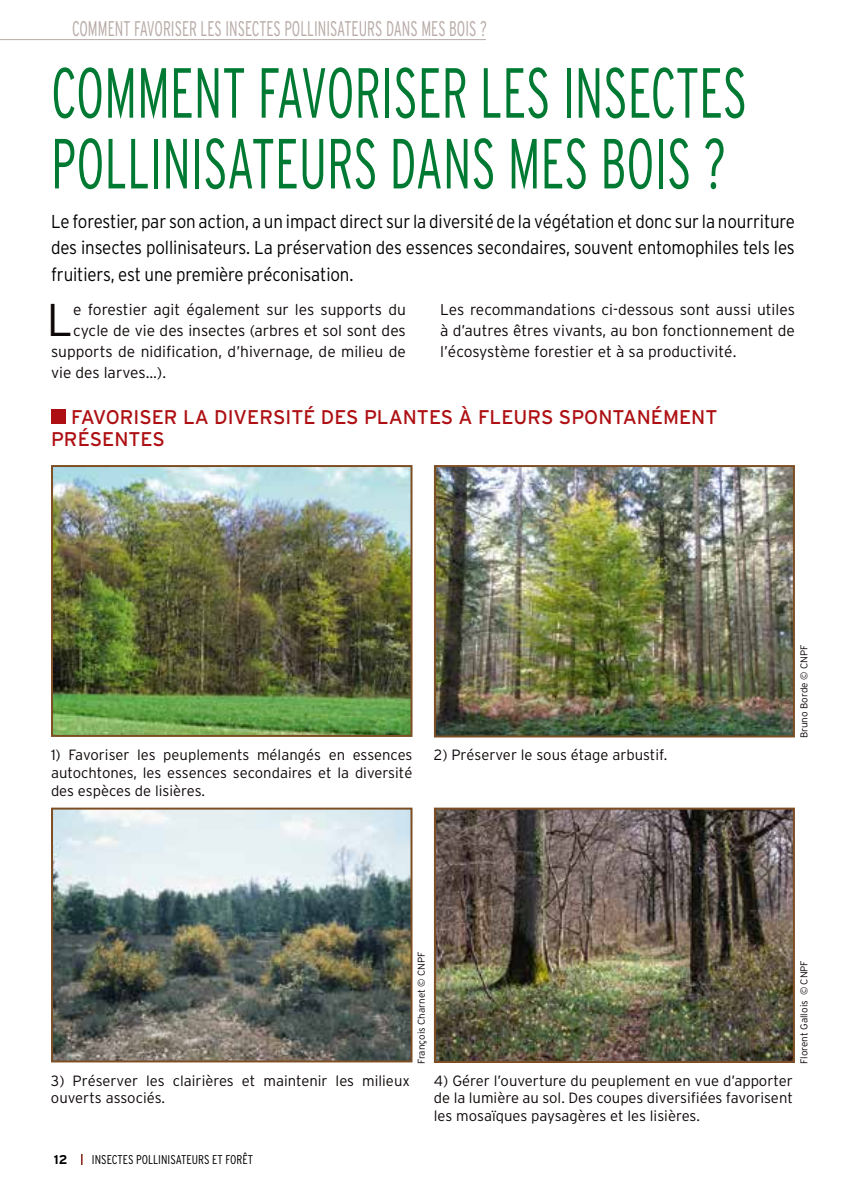
<style>
.page{position:relative;width:842px;height:1191px;background:#fff}
.page>*{position:absolute;margin:0;border:0;box-sizing:border-box;transform-origin:0 0}
.t1{font:300 condensed 70.8px/70.8px "Interstate";color:#007a33;scale:.8 1}
.t2{font:300 45.8px "Interstate";color:#0e0707}
.t3{font:300 condensed 21.2px "Interstate";color:#b8aba8;scale:.8 1}
.t4{font:19.8px "Interstate";color:#ae0f12}
.t5{font:300 18.6px/26.8px "Interstate";letter-spacing:-.01em;color:#000;text-align:justify;scale:.91 1}
.t6{font:300 15.6px/21.2px "Interstate";color:#0e0707;text-align:justify}
.t7{font:300 14.8px/17.8px "Interstate";color:#0e0707;text-align:justify}
.t8{font:300 condensed 12.8px "Interstate";color:#000}
.t9{font:700 12.8px "Interstate";color:#000}
.t10{font:300 9.8px "Interstate";color:#0e0707}
</style>
<div class="page">
<svg style="left:81px;top:1154px;width:2px;height:11px"></svg>
<hr style="left:0;top:39px;width:486px;height:1px;background:#b8aba8">
<div style="left:51px;top:409px;width:15px;height:15px;background:#ae0f12"></div>
<img style="left:437px;top:468px;width:355px;height:266px">
<div style="left:434px;top:465px;width:361px;height:272px;border:2px solid #7d4e24"></div>
<img style="left:54px;top:468px;width:355px;height:266px">
<div style="left:51px;top:465px;width:361px;height:272px;border:2px solid #7d4e24"></div>
<img style="left:437px;top:810px;width:355px;height:250px">
<div style="left:434px;top:807px;width:361px;height:256px;border:2px solid #7d4e24"></div>
<img style="left:54px;top:810px;width:355px;height:249px">
<div style="left:51px;top:807px;width:361px;height:255px;border:2px solid #7d4e24"></div>
<h3 class="t3" style="left:72px;top:17px;width:520px">COMMENT FAVORISER LES INSECTES POLLI NISATEURS DANS MES BOIS ?</h3>
<h1 class="t1" style="left:51px;top:57px;width:872px">COMMENT FAVORISER LES INSECTES<br>POLLI NISATEURS DANS MES BOIS ?</h1>
<p class="t5" style="left:51px;top:207px;width:819px">Le forestier, par son action, a un impact direct sur la diversité de la végétation et donc sur la nourriture des insectes pollinisateurs. La préservation des essences secondaires, souvent entomophiles tels les fruitiers, est une première préconisation.</p>
<h2 class="t2" style="left:47px;top:294px;width:21px">L</h2>
<p class="t6" style="left:73px;top:298px;width:334px">e forestier agit également sur les supports du</p>
<p class="t6" style="left:440px;top:298px;width:356px">Les recommandations ci-dessous sont aussi utiles à d’autres êtres vivants, au bon fonctionnement de l’écosystème forestier et à sa productivité.</p>
<p class="t6" style="left:73px;top:320px;width:334px">cycle de vie des insectes (arbres et sol sont des</p>
<p class="t6" style="left:51px;top:341px;width:356px">supports de nidification, d’hivernage, de milieu de</p>
<p class="t6" style="left:51px;top:362px;width:117px">vie des larves…).</p>
<h3 class="t4" style="left:71px;top:406px;width:225px">FAVORISER LA DIVERSITÉ</h3>
<h3 class="t4" style="left:321px;top:406px;width:57px">DE S PLANTE</h3>
<h3 class="t4" style="left:441px;top:406px;width:51px">S À FLEUR</h3>
<h3 class="t4" style="left:541px;top:406px;width:45px">S SPONTANÉMENT</h3>
<h3 class="t4" style="left:51px;top:427px;width:13px">PRÉ</h3>
<h3 class="t4" style="left:90px;top:427px;width:26px">SENTE</h3>
<h3 class="t4" style="left:152px;top:427px;width:14px">S</h3>
<p class="t7" style="left:51px;top:746px;width:363px">1) Favoriser les peuplements mélangés en essences autochtones, les essences secondaires et la diversité des espèces de lisières.</p>
<p class="t7" style="left:434px;top:746px;width:235px">2) Préserver le sous étage arbustif.</p>
<p class="t10" style="left:798px;top:738px;width:95px;rotate:-90deg">Bruno Borde © CNPF</p>
<p class="t7" style="left:51px;top:1071px;width:360px">3) Préserver les clairières et maintenir les milieux ouverts associés.</p>
<p class="t10" style="left:416px;top:1064px;width:114px;rotate:-90deg">François Charnet © CNPF</p>
<p class="t10" style="left:798px;top:1064px;width:106px;rotate:-90deg">Florent Gallois © CNPF</p>
<p class="t7" style="left:434px;top:1071px;width:360px">4) Gérer l’ouverture du peuplement en vue d’apporter de la lumière au sol. Des coupes diversifiées favorisent les mosaïques paysagères et les lisières.</p>
<p class="t9" style="left:54px;top:1152px;width:15px">12</p>
<p class="t8" style="left:92px;top:1151px;width:163px">INSECTES POLLI NISATEURS ET FORÊT</p>
</div>
